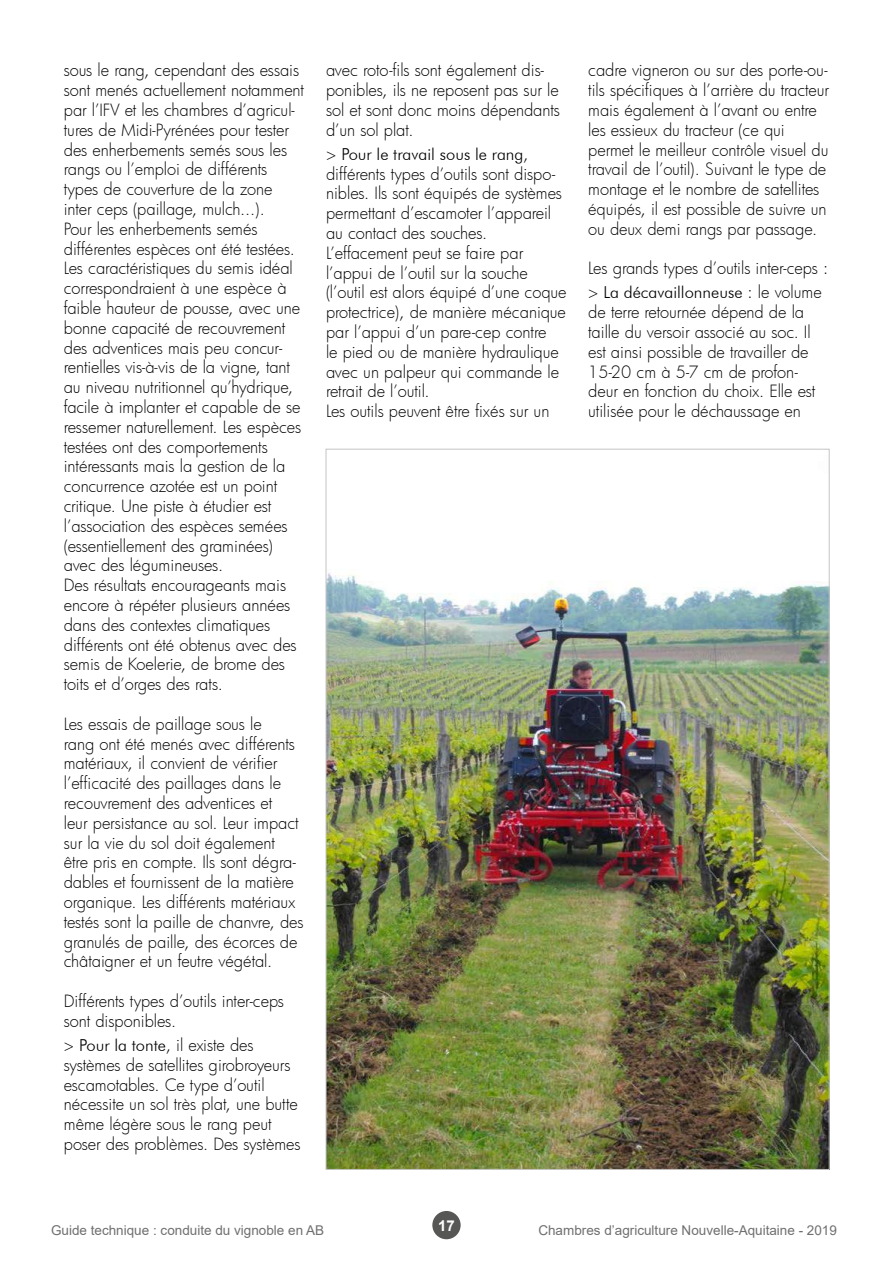
<style>
.page{position:relative;width:893px;height:1263px;background:#fff}
.page>*{position:absolute;margin:0;border:0;box-sizing:border-box;transform-origin:0 0}
.t1{font:300 16.5px/19.8px "Futura";letter-spacing:-.005em;color:#000}
.t2{font:300 16.5px "Futura BT";color:#000}
.t3{font:700 15px "Arial";color:#fff}
.t4{font:13.5px "Arial";color:#706f6f}
.s1{font-family:"Futura BT"}
.s2{font-family:"Futura"}
</style>
<div class="page">
<div style="left:432px;top:1211px;width:29px;height:28px;background:#575756;border-radius:50%"></div>
<img style="left:328px;top:573px;width:499px;height:594px">
<p class="t1" style="left:64px;top:60px;width:242px">sous le rang, cependant des essais sont menés actuellement notamment par l’IFV et les chambres d’agricul&shy;tures de Midi-Pyrénées pour tester des enherbements semés sous les rangs ou l’emploi de différents types de couverture de la zone inter ceps (paillage, mulch...).<br>Pour les enherbements semés différentes espèces ont été testées.<br>Les caractéristiques du semis idéal correspondraient à une espèce à faible hauteur de pousse, avec une bonne capacité de recouvrement des adventices mais peu concur&shy;rentielles vis-à-vis de la vigne, tant au niveau nutritionnel qu’hydrique, facile à implanter et capable de se ressemer naturellement. Les espèces testées ont des comportements intéressants mais la gestion de la concurrence azotée est un point critique. Une piste à étudier est l’association des espèces semées (essentiellement des graminées) avec des légumineuses.<br>Des résultats encourageants mais encore à répéter plusieurs années dans des contextes climatiques différents ont été obtenus avec des semis de Koelerie, de brome des toits et d’orges des rats.</p>
<p class="t1" style="left:64px;top:713px;width:241px">Les essais de paillage sous le<br>rang ont été menés avec différents matériaux, il convient de vérifier l’efficacité des paillages dans le recouvrement des adventices et<br>leur persistance au sol. Leur impact sur la vie du sol doit également<br>être pris en compte. Ils sont dégra&shy;dables et fournissent de la matière organique. Les différents matériaux testés sont la paille de chanvre, des granulés de paille, des écorces de châtaigner et un feutre végétal.</p>
<p class="t1" style="left:64px;top:991px;width:222px">Différents types d’outils inter-ceps sont disponibles.</p>
<p class="t1" style="left:64px;top:1035px;width:238px">&gt; <span class="s1">Pour la tonte</span>, il existe des systèmes de satellites girobroyeurs escamotables. Ce type d’outil nécessite un sol très plat, une butte même légère sous le rang peut poser des problèmes. Des systèmes</p>
<p class="t1" style="left:326px;top:60px;width:236px">avec roto-fils sont également dis&shy;ponibles, ils ne reposent pas sur le sol et sont donc moins dépendants d’un sol plat.</p>
<p class="t2" style="left:326px;top:144px;width:204px"><span class="s2">&gt;</span> Pour le travail sous le rang<span class="s2">,</span></p>
<p class="t1" style="left:326px;top:163px;width:242px">différents types d’outils sont dispo&shy;nibles. Ils sont équipés de systèmes permettant d’escamoter l’appareil au contact des souches.<br>L’effacement peut se faire par l’appui de l’outil sur la souche (l’outil est alors équipé d’une coque protectrice), de manière mécanique par l’appui d’un pare-cep contre<br>le pied ou de manière hydraulique avec un palpeur qui commande le retrait de l’outil.<br>Les outils peuvent être fixés sur un</p>
<p class="t1" style="left:588px;top:60px;width:242px">cadre vigneron ou sur des porte-ou&shy;tils spécifiques à l’arrière du tracteur mais également à l’avant ou entre les essieux du tracteur (ce qui permet le meilleur contrôle visuel du travail de l’outil). Suivant le type de montage et le nombre de satellites équipés, il est possible de suivre un ou deux demi rangs par passage.</p>
<p class="t1" style="left:588px;top:258px;width:241px">Les grands types d’outils inter-ceps :</p>
<p class="t2" style="left:588px;top:282px;width:235px"><span class="s2">&gt;</span> La décavaillonneuse <span class="s2">: le volume</span></p>
<p class="t1" style="left:588px;top:302px;width:229px">de terre retournée dépend de la taille du versoir associé au soc. Il est ainsi possible de travailler de<br>15-20 cm à 5-7 cm de profon&shy;deur en fonction du choix. Elle est utilisée pour le déchaussage en</p>
<p class="t4" style="left:51px;top:1221px;width:275px">Guide technique : conduite du vignoble en AB</p>
<p class="t3" style="left:438px;top:1215px;width:18px">17</p>
<p class="t4" style="left:538px;top:1221px;width:300px">Chambres d’agriculture Nouvelle-Aquitaine - 2019</p>
</div>
